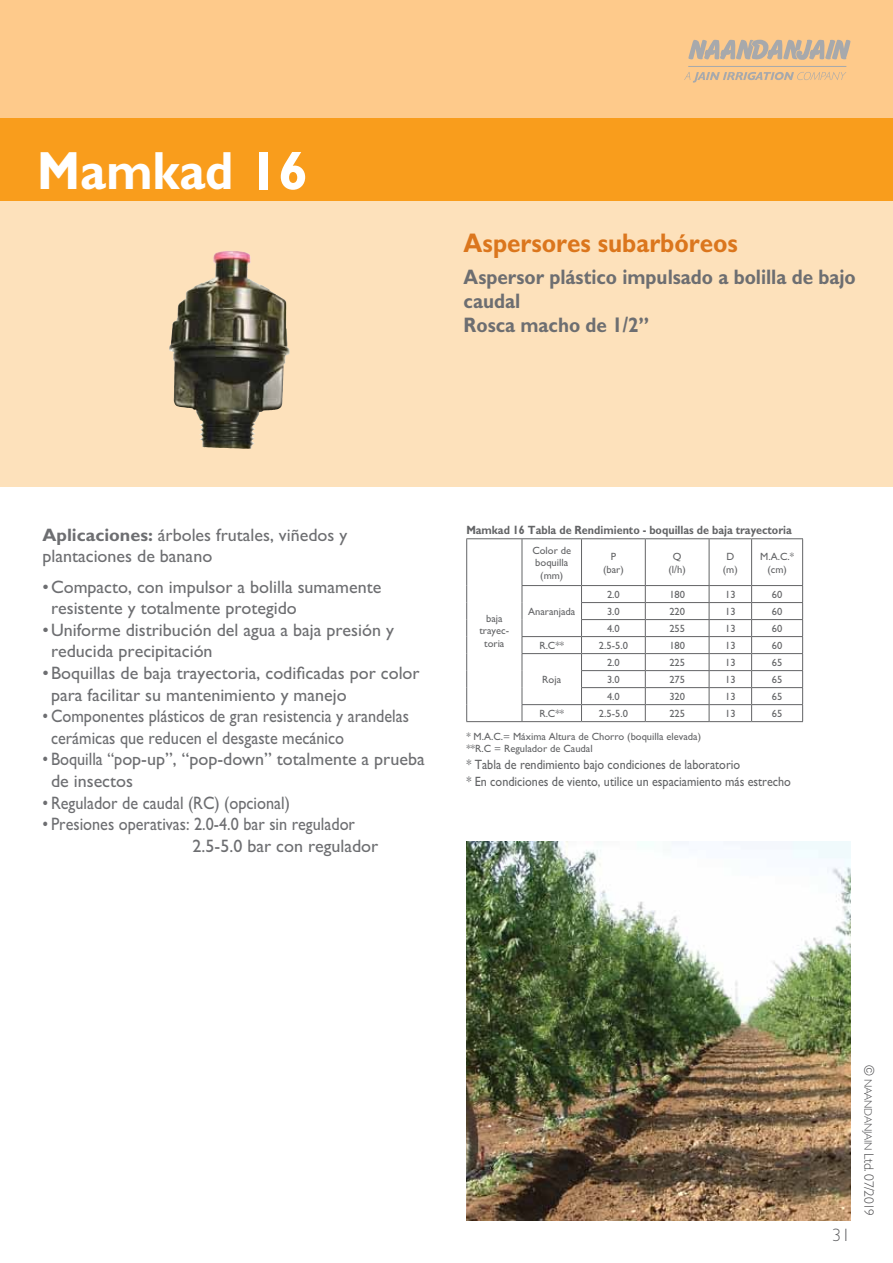
<style>
.page{position:relative;width:893px;height:1263px;background:#fff}
.page>*{position:absolute;margin:0;border:0;box-sizing:border-box;transform-origin:0 0}
.t1{font:700 54px "M Gill Sans";color:#fff;scale:.9 1}
.t2{font:700 27px "M Gill Sans";color:#db761d;scale:.9 1}
.t3{font:700 21px/24px "M Gill Sans";color:#6d6e71;scale:.9 1}
.t4{font:18px/21.6px "M Gill Sans";color:#6d6e71}
.t5{font:18px/21.6px "M Gill Sans";color:#6d6e71;scale:.9 1}
.t6{font:300 18px "M Gill Sans";color:#636466}
.t7{font:13.5px/16.2px "M Gill Sans";color:#636466;scale:.9 1}
.t8{font:300 13.5px "M Gill Sans";letter-spacing:-.03em;color:#4d4d4f}
.t9{font:700 12px "M Gill Sans";color:#636466;scale:.9 1}
.t10{font:10.5px/12.6px "M Gill Sans";color:#636466;text-align:center}
.s1{font-weight:700}
.s2{font-size:10.8px}
</style>
<div class="page">
<div style="left:0;top:200px;width:893px;height:287px;background:#fde1bb"></div>
<div style="left:0;top:0;width:893px;height:118px;background:#feca8b"></div>
<div style="left:0;top:118px;width:893px;height:82px;background:#f99d1c"></div>
<svg style="left:684px;top:72px;width:162px;height:11px"></svg>
<svg style="left:688px;top:39px;width:163px;height:21px"></svg>
<hr style="left:688px;top:66px;width:158px;height:1px;background:#a7a9ac">
<hr style="left:466px;top:538px;width:56px;height:1px;background:#636466">
<hr style="left:466px;top:539px;width:1px;height:46px;background:#636466">
<hr style="left:522px;top:538px;width:59px;height:1px;background:#636466">
<hr style="left:522px;top:539px;width:1px;height:46px;background:#636466">
<hr style="left:581px;top:538px;width:64px;height:1px;background:#636466">
<hr style="left:581px;top:539px;width:1px;height:46px;background:#636466">
<hr style="left:645px;top:538px;width:64px;height:1px;background:#636466">
<hr style="left:645px;top:539px;width:1px;height:46px;background:#636466">
<hr style="left:709px;top:538px;width:43px;height:1px;background:#636466">
<hr style="left:709px;top:539px;width:1px;height:46px;background:#636466">
<hr style="left:752px;top:538px;width:51px;height:1px;background:#636466">
<hr style="left:751px;top:539px;width:1px;height:46px;background:#636466">
<hr style="left:802px;top:539px;width:1px;height:46px;background:#636466">
<svg style="left:466px;top:585px;width:1px;height:136px"></svg>
<hr style="left:522px;top:585px;width:59px;height:1px;background:#636466">
<hr style="left:581px;top:585px;width:64px;height:1px;background:#636466">
<hr style="left:645px;top:585px;width:64px;height:1px;background:#636466">
<hr style="left:709px;top:585px;width:43px;height:1px;background:#636466">
<hr style="left:752px;top:585px;width:51px;height:1px;background:#636466">
<hr style="left:581px;top:602px;width:64px;height:1px;background:#636466">
<hr style="left:645px;top:602px;width:64px;height:1px;background:#636466">
<hr style="left:709px;top:602px;width:43px;height:1px;background:#636466">
<hr style="left:752px;top:602px;width:51px;height:1px;background:#636466">
<hr style="left:581px;top:619px;width:64px;height:1px;background:#636466">
<hr style="left:645px;top:619px;width:64px;height:1px;background:#636466">
<hr style="left:709px;top:619px;width:43px;height:1px;background:#636466">
<hr style="left:752px;top:619px;width:51px;height:1px;background:#636466">
<hr style="left:522px;top:636px;width:59px;height:1px;background:#636466">
<hr style="left:581px;top:636px;width:64px;height:1px;background:#636466">
<hr style="left:645px;top:636px;width:64px;height:1px;background:#636466">
<hr style="left:709px;top:636px;width:43px;height:1px;background:#636466">
<hr style="left:752px;top:636px;width:51px;height:1px;background:#636466">
<hr style="left:522px;top:653px;width:59px;height:1px;background:#636466">
<hr style="left:581px;top:653px;width:64px;height:1px;background:#636466">
<hr style="left:645px;top:653px;width:64px;height:1px;background:#636466">
<hr style="left:709px;top:653px;width:43px;height:1px;background:#636466">
<hr style="left:752px;top:653px;width:51px;height:1px;background:#636466">
<hr style="left:581px;top:670px;width:64px;height:1px;background:#636466">
<hr style="left:645px;top:670px;width:64px;height:1px;background:#636466">
<hr style="left:709px;top:670px;width:43px;height:1px;background:#636466">
<hr style="left:752px;top:670px;width:51px;height:1px;background:#636466">
<hr style="left:581px;top:687px;width:64px;height:1px;background:#636466">
<hr style="left:645px;top:687px;width:64px;height:1px;background:#636466">
<hr style="left:709px;top:687px;width:43px;height:1px;background:#636466">
<hr style="left:752px;top:687px;width:51px;height:1px;background:#636466">
<hr style="left:522px;top:704px;width:59px;height:1px;background:#636466">
<svg style="left:522px;top:586px;width:1px;height:135px"></svg>
<hr style="left:581px;top:704px;width:64px;height:1px;background:#636466">
<svg style="left:581px;top:586px;width:1px;height:135px"></svg>
<hr style="left:645px;top:704px;width:64px;height:1px;background:#636466">
<svg style="left:645px;top:586px;width:1px;height:135px"></svg>
<hr style="left:709px;top:704px;width:43px;height:1px;background:#636466">
<svg style="left:709px;top:586px;width:1px;height:135px"></svg>
<hr style="left:752px;top:704px;width:51px;height:1px;background:#636466">
<svg style="left:751px;top:586px;width:1px;height:135px"></svg>
<svg style="left:802px;top:586px;width:1px;height:135px"></svg>
<hr style="left:466px;top:721px;width:56px;height:1px;background:#636466">
<hr style="left:522px;top:721px;width:59px;height:1px;background:#636466">
<hr style="left:581px;top:721px;width:64px;height:1px;background:#636466">
<hr style="left:645px;top:721px;width:64px;height:1px;background:#636466">
<hr style="left:709px;top:721px;width:43px;height:1px;background:#636466">
<hr style="left:752px;top:721px;width:51px;height:1px;background:#636466">
<img style="left:169px;top:251px;width:63px;height:196px">
<img style="left:466px;top:841px;width:384px;height:379px">
<h1 class="t1" style="left:37px;top:141px;width:303px">Mamkad 16</h1>
<h2 class="t2" style="left:464px;top:228px;width:306px">Aspersores subarbóreos</h2>
<p class="t3" style="left:464px;top:265px;width:437px">Aspersor plástico impulsado a bolilla de bajo caudal<br>Rosca macho de 1/2”</p>
<p class="t4" style="left:43px;top:524px;width:306px"><span class="s1">Aplicaciones:</span> árboles frutales, viñedos y plantaciones de banano</p>
<p class="t4" style="left:51px;top:576px;width:332px;text-indent:-8px">• Compacto, con impulsor a bolilla sumamente resistente y totalmente protegido</p>
<p class="t4" style="left:51px;top:619px;width:344px;text-indent:-8px">• Uniforme distribución del agua a baja presión y reducida precipitación</p>
<p class="t4" style="left:51px;top:662px;width:370px;text-indent:-8px">• Boquillas de baja trayectoria, codificadas por color para facilitar su mantenimiento y manejo</p>
<p class="t5" style="left:51px;top:705px;width:399px;text-indent:-9px">• Componentes plásticos de gran resistencia y arandelas cerámicas que reducen el desgaste mecánico</p>
<p class="t5" style="left:51px;top:749px;width:417px;text-indent:-8px">• Boquilla “pop-up”, “pop-down” totalmente a prueba de insectos</p>
<p class="t5" style="left:43px;top:792px;width:276px">• Regulador de caudal (RC) (opcional)</p>
<p class="t5" style="left:193px;top:813px;width:208px;text-indent:-150px">• Presiones operativas: 2.0-4.0 bar sin regulador<br>2.5-5.0 bar con regulador</p>
<p class="t9" style="left:466px;top:524px;width:363px">Mamkad 16 Tabla de Rendimiento - boquillas de baja trayectoria</p>
<p class="t10" style="left:479px;top:612px;width:31px">baja trayec&shy;toria</p>
<p class="t10" style="left:532px;top:544px;width:40px">Color de boquilla (mm)</p>
<p class="t10" style="left:603px;top:550px;width:22px">P (bar)</p>
<p class="t10" style="left:669px;top:550px;width:19px">Q (l/h)</p>
<p class="t10" style="left:723px;top:550px;width:16px">D (m)</p>
<p class="t10" style="left:760px;top:550px;width:35px">M.A.C.* (cm)</p>
<p class="t10" style="left:528px;top:605px;width:49px">Anaranjada</p>
<p class="t10" style="left:607px;top:588px;width:14px">2.0</p>
<p class="t10" style="left:669px;top:588px;width:17px">180</p>
<p class="t10" style="left:725px;top:588px;width:12px">13</p>
<p class="t10" style="left:772px;top:588px;width:12px">60</p>
<p class="t10" style="left:607px;top:605px;width:14px">3.0</p>
<p class="t10" style="left:669px;top:605px;width:17px">220</p>
<p class="t10" style="left:725px;top:605px;width:12px">13</p>
<p class="t10" style="left:772px;top:605px;width:12px">60</p>
<p class="t10" style="left:607px;top:622px;width:14px">4.0</p>
<p class="t10" style="left:669px;top:622px;width:17px">255</p>
<p class="t10" style="left:725px;top:622px;width:12px">13</p>
<p class="t10" style="left:772px;top:622px;width:12px">60</p>
<p class="t10" style="left:539px;top:639px;width:26px">R.C**</p>
<p class="t10" style="left:599px;top:639px;width:30px">2.5-5.0</p>
<p class="t10" style="left:669px;top:639px;width:17px">180</p>
<p class="t10" style="left:725px;top:639px;width:12px">13</p>
<p class="t10" style="left:772px;top:639px;width:12px">60</p>
<p class="t10" style="left:542px;top:673px;width:20px">Roja</p>
<p class="t10" style="left:607px;top:656px;width:14px">2.0</p>
<p class="t10" style="left:669px;top:656px;width:17px">225</p>
<p class="t10" style="left:725px;top:656px;width:12px">13</p>
<p class="t10" style="left:772px;top:656px;width:12px">65</p>
<p class="t10" style="left:607px;top:673px;width:14px">3.0</p>
<p class="t10" style="left:669px;top:673px;width:17px">275</p>
<p class="t10" style="left:725px;top:673px;width:12px">13</p>
<p class="t10" style="left:772px;top:673px;width:12px">65</p>
<p class="t10" style="left:607px;top:690px;width:14px">4.0</p>
<p class="t10" style="left:669px;top:690px;width:17px">320</p>
<p class="t10" style="left:725px;top:690px;width:12px">13</p>
<p class="t10" style="left:772px;top:690px;width:12px">65</p>
<p class="t10" style="left:539px;top:707px;width:26px">R.C**</p>
<p class="t10" style="left:599px;top:707px;width:30px">2.5-5.0</p>
<p class="t10" style="left:669px;top:707px;width:17px">225</p>
<p class="t10" style="left:725px;top:707px;width:12px">13</p>
<p class="t10" style="left:772px;top:707px;width:12px">65</p>
<p class="t10" style="left:466px;top:730px;width:236px;text-align:left">* M.A.C.= Máxima Altura de Chorro (boquilla elevada) **R.C = Regulador de Caudal</p>
<p class="t7" style="left:466px;top:757px;width:362px">* Tabla de rendimiento bajo condiciones de laboratorio<br>* En condiciones de viento, utilice un espaciamiento más estrecho</p>
<p class="t6" style="left:832px;top:1225px;width:19px">31</p>
<p class="t8" style="left:876px;top:1065px;width:153px;rotate:90deg">© <span class="s2">NAANDANJAIN</span> Ltd. 07/2019</p>
</div>
